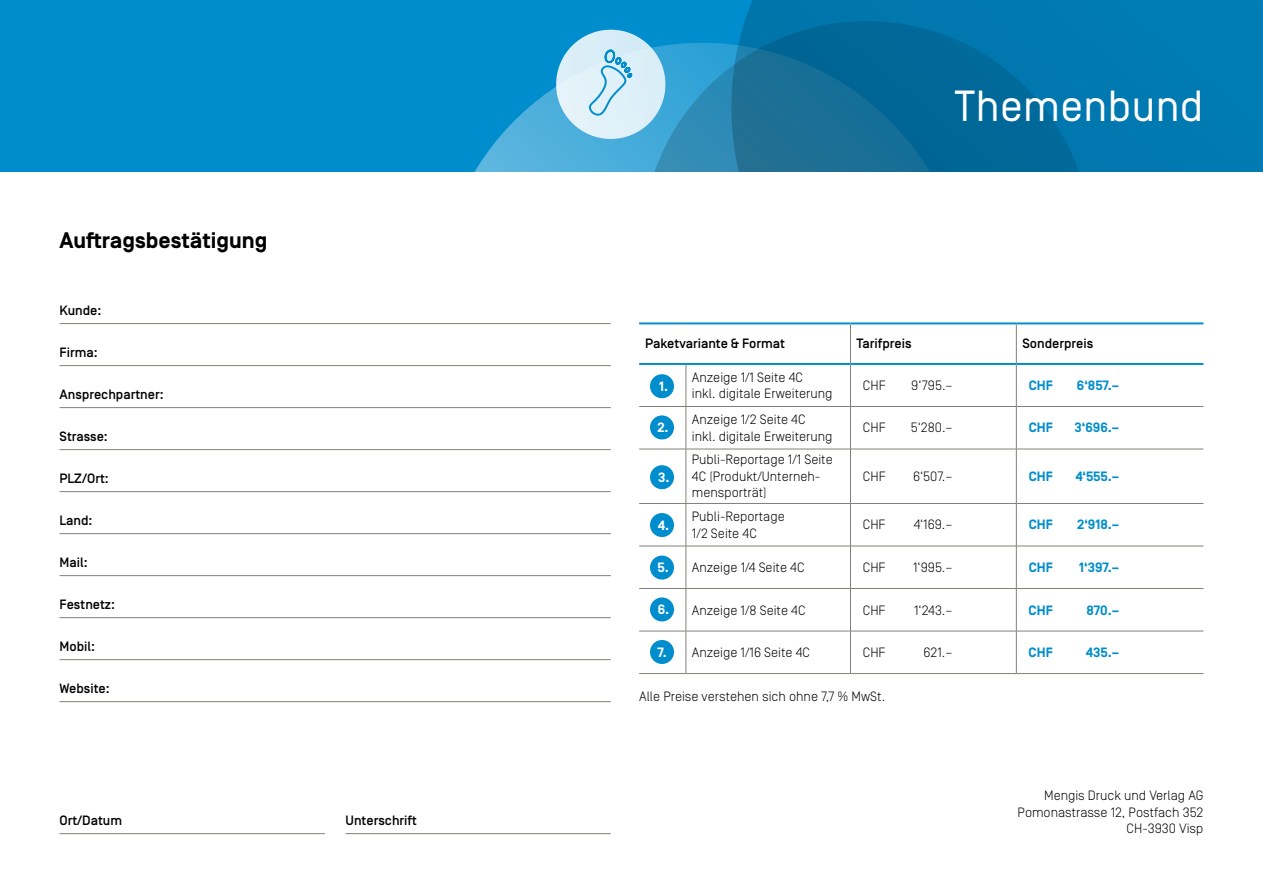
<style>
.page{position:relative;width:1263px;height:893px;background:#fff}
.page>*{position:absolute;margin:0;border:0;box-sizing:border-box;transform-origin:0 0}
.t1{font:43.5px "Simplon BP Regular";letter-spacing:.01em;color:#fff}
.t2{font:700 22.5px "Simplon BP";color:#000}
.t3{font:300 13.5px/16.5px "Simplon BP";color:#000}
.t4{font:500 13.5px "Simplon BP";color:#000}
.t5{font:700 13.5px "Simplon BP";color:#008dcd}
.t6{font:700 13.5px "Simplon BP";color:#fff}
</style>
<div class="page">
<div style="left:0;top:0;width:1263px;height:172px;background:#008dcd"></div>
<svg style="left:474px;top:29px;width:141px;height:143px"></svg>
<div style="left:1118px;top:0;width:145px;height:172px;background:#007ab2"></div>
<svg style="left:615px;top:0;width:503px;height:172px;background:#0c77a7"></svg>
<div style="left:556px;top:30px;width:109px;height:109px;background:#dceff8;border-radius:50%"></div>
<svg style="left:588px;top:49px;width:45px;height:67px"></svg>
<hr style="left:850px;top:324px;width:1px;height:39px;background:#81807a">
<hr style="left:1016px;top:324px;width:1px;height:39px;background:#81807a">
<hr style="left:686px;top:365px;width:1px;height:41px;background:#81807a">
<hr style="left:850px;top:365px;width:1px;height:41px;background:#81807a">
<hr style="left:1016px;top:365px;width:1px;height:41px;background:#81807a">
<hr style="left:686px;top:407px;width:1px;height:42px;background:#81807a">
<hr style="left:850px;top:407px;width:1px;height:42px;background:#81807a">
<hr style="left:1016px;top:407px;width:1px;height:42px;background:#81807a">
<hr style="left:686px;top:449px;width:1px;height:54px;background:#81807a">
<hr style="left:850px;top:449px;width:1px;height:54px;background:#81807a">
<hr style="left:1016px;top:449px;width:1px;height:54px;background:#81807a">
<hr style="left:686px;top:504px;width:1px;height:42px;background:#81807a">
<hr style="left:850px;top:504px;width:1px;height:42px;background:#81807a">
<hr style="left:1016px;top:504px;width:1px;height:42px;background:#81807a">
<hr style="left:686px;top:546px;width:1px;height:42px;background:#81807a">
<hr style="left:850px;top:546px;width:1px;height:42px;background:#81807a">
<hr style="left:1016px;top:546px;width:1px;height:42px;background:#81807a">
<hr style="left:686px;top:589px;width:1px;height:42px;background:#81807a">
<hr style="left:850px;top:589px;width:1px;height:42px;background:#81807a">
<hr style="left:1016px;top:589px;width:1px;height:42px;background:#81807a">
<hr style="left:686px;top:631px;width:1px;height:42px;background:#81807a">
<hr style="left:850px;top:631px;width:1px;height:42px;background:#81807a">
<hr style="left:1016px;top:631px;width:1px;height:42px;background:#81807a">
<hr style="left:639px;top:406px;width:47px;height:1px;background:#81807a">
<hr style="left:686px;top:406px;width:164px;height:1px;background:#81807a">
<hr style="left:850px;top:406px;width:166px;height:1px;background:#81807a">
<hr style="left:1016px;top:406px;width:187px;height:1px;background:#81807a">
<hr style="left:639px;top:449px;width:47px;height:1px;background:#81807a">
<hr style="left:686px;top:449px;width:164px;height:1px;background:#81807a">
<hr style="left:850px;top:449px;width:166px;height:1px;background:#81807a">
<hr style="left:1016px;top:449px;width:187px;height:1px;background:#81807a">
<hr style="left:639px;top:503px;width:47px;height:1px;background:#81807a">
<hr style="left:686px;top:503px;width:164px;height:1px;background:#81807a">
<hr style="left:850px;top:503px;width:166px;height:1px;background:#81807a">
<hr style="left:1016px;top:503px;width:187px;height:1px;background:#81807a">
<hr style="left:639px;top:546px;width:47px;height:1px;background:#81807a">
<hr style="left:686px;top:546px;width:164px;height:1px;background:#81807a">
<hr style="left:850px;top:546px;width:166px;height:1px;background:#81807a">
<hr style="left:1016px;top:546px;width:187px;height:1px;background:#81807a">
<hr style="left:639px;top:588px;width:47px;height:1px;background:#81807a">
<hr style="left:686px;top:588px;width:164px;height:1px;background:#81807a">
<hr style="left:850px;top:588px;width:166px;height:1px;background:#81807a">
<hr style="left:1016px;top:588px;width:187px;height:1px;background:#81807a">
<hr style="left:639px;top:631px;width:47px;height:1px;background:#81807a">
<hr style="left:686px;top:631px;width:164px;height:1px;background:#81807a">
<hr style="left:850px;top:631px;width:166px;height:1px;background:#81807a">
<hr style="left:1016px;top:631px;width:187px;height:1px;background:#81807a">
<hr style="left:639px;top:673px;width:47px;height:1px;background:#81807a">
<hr style="left:686px;top:673px;width:164px;height:1px;background:#81807a">
<hr style="left:850px;top:673px;width:166px;height:1px;background:#81807a">
<hr style="left:1016px;top:673px;width:187px;height:1px;background:#81807a">
<hr style="left:639px;top:322px;width:47px;height:2px;background:#008dcd">
<hr style="left:686px;top:322px;width:164px;height:2px;background:#008dcd">
<hr style="left:850px;top:322px;width:166px;height:2px;background:#008dcd">
<hr style="left:1016px;top:322px;width:187px;height:2px;background:#008dcd">
<hr style="left:639px;top:363px;width:47px;height:2px;background:#008dcd">
<hr style="left:686px;top:363px;width:164px;height:2px;background:#008dcd">
<hr style="left:850px;top:363px;width:166px;height:2px;background:#008dcd">
<hr style="left:1016px;top:363px;width:187px;height:2px;background:#008dcd">
<div style="left:650px;top:374px;width:24px;height:24px;background:#008dcd;border-radius:50%"></div>
<div style="left:650px;top:415px;width:24px;height:24px;background:#008dcd;border-radius:50%"></div>
<div style="left:650px;top:465px;width:24px;height:24px;background:#008dcd;border-radius:50%"></div>
<div style="left:650px;top:513px;width:24px;height:24px;background:#008dcd;border-radius:50%"></div>
<div style="left:650px;top:597px;width:24px;height:24px;background:#008dcd;border-radius:50%"></div>
<div style="left:650px;top:556px;width:24px;height:24px;background:#008dcd;border-radius:50%"></div>
<div style="left:650px;top:640px;width:24px;height:24px;background:#008dcd;border-radius:50%"></div>
<hr style="left:60px;top:833px;width:265px;height:1px;background:#81807a">
<hr style="left:345px;top:833px;width:266px;height:1px;background:#81807a">
<hr style="left:60px;top:323px;width:551px;height:1px;background:#81807a">
<hr style="left:60px;top:365px;width:551px;height:1px;background:#81807a">
<hr style="left:60px;top:407px;width:551px;height:1px;background:#81807a">
<hr style="left:60px;top:449px;width:551px;height:1px;background:#81807a">
<hr style="left:60px;top:491px;width:551px;height:1px;background:#81807a">
<hr style="left:60px;top:533px;width:551px;height:1px;background:#81807a">
<hr style="left:60px;top:575px;width:551px;height:1px;background:#81807a">
<hr style="left:60px;top:617px;width:551px;height:1px;background:#81807a">
<hr style="left:60px;top:659px;width:551px;height:1px;background:#81807a">
<hr style="left:60px;top:701px;width:551px;height:1px;background:#81807a">
<h2 class="t2" style="left:60px;top:227px;width:209px">Auftragsbestätigung</h2>
<p class="t4" style="left:60px;top:302px;width:43px">Kunde:</p>
<p class="t4" style="left:60px;top:344px;width:40px">Firma:</p>
<p class="t4" style="left:60px;top:386px;width:106px">Ansprechpartner:</p>
<p class="t4" style="left:60px;top:428px;width:50px">Strasse:</p>
<p class="t4" style="left:60px;top:470px;width:51px">PLZ/Ort:</p>
<p class="t4" style="left:60px;top:512px;width:34px">Land:</p>
<p class="t4" style="left:60px;top:554px;width:30px">Mail:</p>
<p class="t4" style="left:60px;top:596px;width:57px">Festnetz:</p>
<p class="t4" style="left:60px;top:638px;width:37px">Mobil:</p>
<p class="t4" style="left:60px;top:680px;width:52px">Website:</p>
<p class="t4" style="left:60px;top:812px;width:64px">Ort/Datum</p>
<p class="t4" style="left:345px;top:812px;width:73px">Unterschrift</p>
<h1 class="t1" style="left:955px;top:80px;width:250px">Themenbund</h1>
<p class="t4" style="left:645px;top:336px;width:141px">Paketvariante &amp; Format</p>
<p class="t4" style="left:856px;top:336px;width:57px">Tarifpreis</p>
<p class="t4" style="left:1022px;top:336px;width:72px">Sonderpreis</p>
<p class="t3" style="left:692px;top:369px;width:142px">Anzeige 1/1 Seite 4C<br>inkl. digitale Erweiterung</p>
<p class="t3" style="left:863px;top:377px;width:24px">CHF</p>
<p class="t3" style="left:911px;top:377px;width:43px">9‘795.–</p>
<p class="t5" style="left:1029px;top:378px;width:26px">CHF</p>
<p class="t5" style="left:1077px;top:378px;width:44px">6‘857.–</p>
<p class="t3" style="left:692px;top:411px;width:142px">Anzeige 1/2 Seite 4C inkl. digitale Erweiterung</p>
<p class="t3" style="left:863px;top:419px;width:24px">CHF</p>
<p class="t3" style="left:911px;top:419px;width:43px">5‘280.–</p>
<p class="t5" style="left:1029px;top:420px;width:26px">CHF</p>
<p class="t5" style="left:1075px;top:420px;width:46px">3‘696.–</p>
<p class="t3" style="left:692px;top:451px;width:142px">Publi-Reportage 1/1 Seite<br>4C (Produkt/Unterneh&shy;mensporträt)</p>
<p class="t6" style="left:659px;top:379px;width:11px">1.</p>
<p class="t6" style="left:657px;top:420px;width:13px">2.</p>
<p class="t3" style="left:863px;top:468px;width:24px">CHF</p>
<p class="t3" style="left:913px;top:468px;width:41px">6‘507.–</p>
<p class="t5" style="left:1029px;top:469px;width:26px">CHF</p>
<p class="t5" style="left:1076px;top:469px;width:45px">4‘555.–</p>
<p class="t6" style="left:658px;top:470px;width:13px">3.</p>
<p class="t6" style="left:658px;top:517px;width:13px">4.</p>
<p class="t3" style="left:692px;top:508px;width:94px">Publi-Reportage<br>1/2 Seite 4C</p>
<p class="t3" style="left:863px;top:516px;width:24px">CHF</p>
<p class="t3" style="left:914px;top:516px;width:40px">4‘169.–</p>
<p class="t5" style="left:1029px;top:517px;width:26px">CHF</p>
<p class="t5" style="left:1077px;top:517px;width:43px">2‘918.–</p>
<p class="t3" style="left:692px;top:559px;width:114px">Anzeige 1/4 Seite 4C</p>
<p class="t3" style="left:863px;top:559px;width:24px">CHF</p>
<p class="t3" style="left:913px;top:559px;width:41px">1‘995.–</p>
<p class="t5" style="left:1029px;top:560px;width:26px">CHF</p>
<p class="t5" style="left:1079px;top:560px;width:41px">1‘397.–</p>
<p class="t3" style="left:692px;top:601px;width:115px">Anzeige 1/8 Seite 4C</p>
<p class="t3" style="left:863px;top:601px;width:24px">CHF</p>
<p class="t3" style="left:914px;top:601px;width:40px">1‘243.–</p>
<p class="t5" style="left:1029px;top:602px;width:26px">CHF</p>
<p class="t5" style="left:1086px;top:602px;width:34px">870.–</p>
<p class="t3" style="left:692px;top:644px;width:120px">Anzeige 1/16 Seite 4C</p>
<p class="t3" style="left:863px;top:644px;width:24px">CHF</p>
<p class="t3" style="left:923px;top:644px;width:30px">621.–</p>
<p class="t5" style="left:1029px;top:645px;width:26px">CHF</p>
<p class="t5" style="left:1086px;top:645px;width:34px">435.–</p>
<p class="t3" style="left:639px;top:688px;width:248px">Alle Preise verstehen sich ohne 7,7 % MwSt.</p>
<p class="t6" style="left:658px;top:560px;width:13px">5.</p>
<p class="t6" style="left:658px;top:602px;width:13px">6.</p>
<p class="t6" style="left:658px;top:644px;width:11px">7.</p>
<p class="t3" style="left:1017px;top:787px;width:187px;text-align:right">Mengis Druck und Verlag AG<br>Pomonastrasse 12, Postfach 352<br>CH-3930 Visp</p>
</div>
